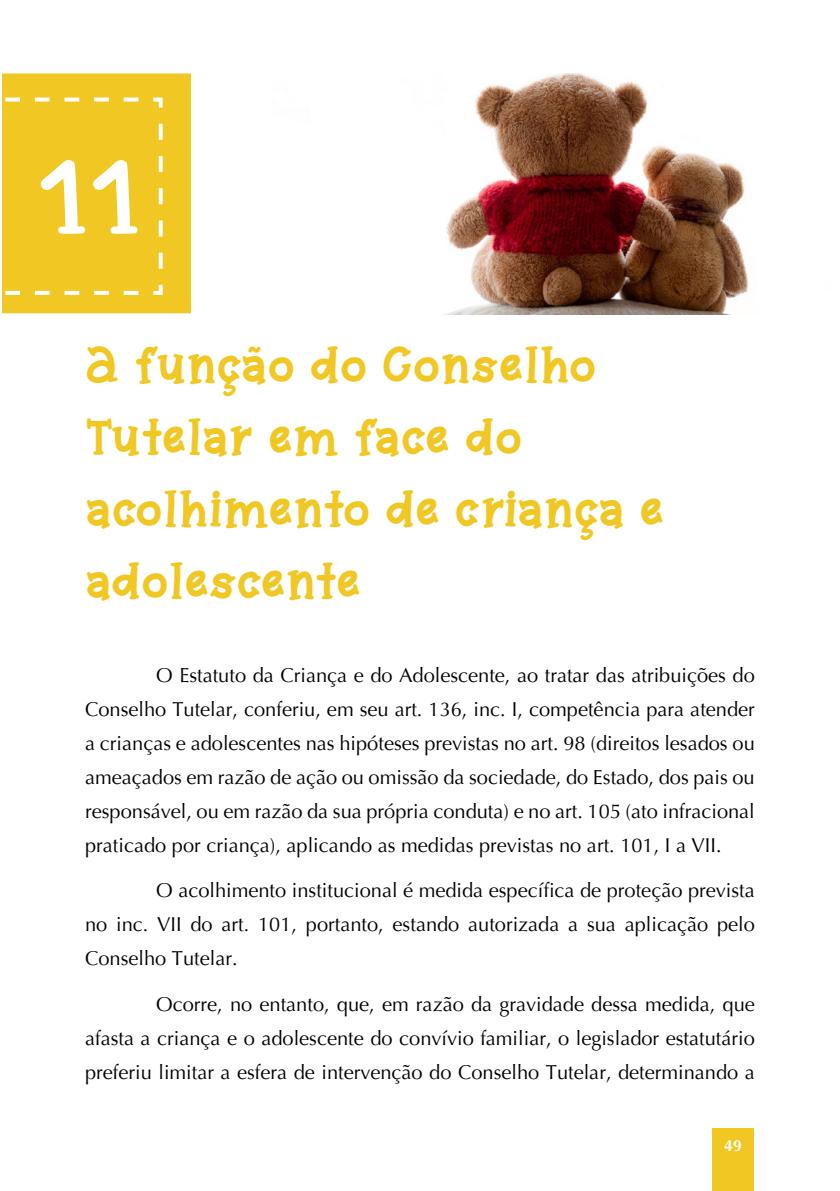
<style>
.page{position:relative;width:840px;height:1191px;background:#fff}
.page>*{position:absolute;margin:0;border:0;box-sizing:border-box;transform-origin:0 0}
.t1{font:100px "Buttersky Serif";color:#fff}
.t2{font:48px/72px "Buttersky Serif";color:#f0c723}
.t3{font:20px/34px "Optima";color:#000;text-align:justify}
.t4{font:700 16px "Optima";color:#fff}
</style>
<div class="page">
<div style="left:712px;top:1128px;width:41px;height:63px;background:#f0c723"></div>
<div style="left:0;top:71px;width:193px;height:244px;background:#f0c723;border:2px solid #fff"></div>
<svg style="left:0;top:96px;width:163px;height:201px"></svg>
<img style="left:446px;top:73px;width:303px;height:241px">
<h1 class="t1" style="left:37px;top:136px;width:106px">11</h1>
<h2 class="t2" style="left:85px;top:329px;width:580px">A função do Conselho<br>Tutelar em face do acolhimento de criança e adolescente</h2>
<p class="t3" style="left:85px;top:658px;width:670px;text-indent:71px">O Estatuto da Criança e do Adolescente, ao tratar das atribuições do Conselho Tutelar, conferiu, em seu art. 136, inc. I, competência para atender a crianças e adolescentes nas hipóteses previstas no art. 98 (direitos lesados ou ameaçados em razão de ação ou omissão da sociedade, do Estado, dos pais ou responsável, ou em razão da sua própria conduta) e no art. 105 (ato infracional praticado por criança), aplicando as medidas previstas no art. 101, I a VII.</p>
<p class="t3" style="left:85px;top:874px;width:670px;text-indent:71px">O acolhimento institucional é medida específica de proteção prevista no inc. VII do art. 101, portanto, estando autorizada a sua aplicação pelo Conselho Tutelar.</p>
<p class="t3" style="left:85px;top:987px;width:670px;text-indent:71px">Ocorre, no entanto, que, em razão da gravidade dessa medida, que afasta a criança e o adolescente do convívio familiar, o legislador estatutário preferiu limitar a esfera de intervenção do Conselho Tutelar, determinando a</p>
<p class="t4" style="left:723px;top:1135px;width:19px">49</p>
</div>
